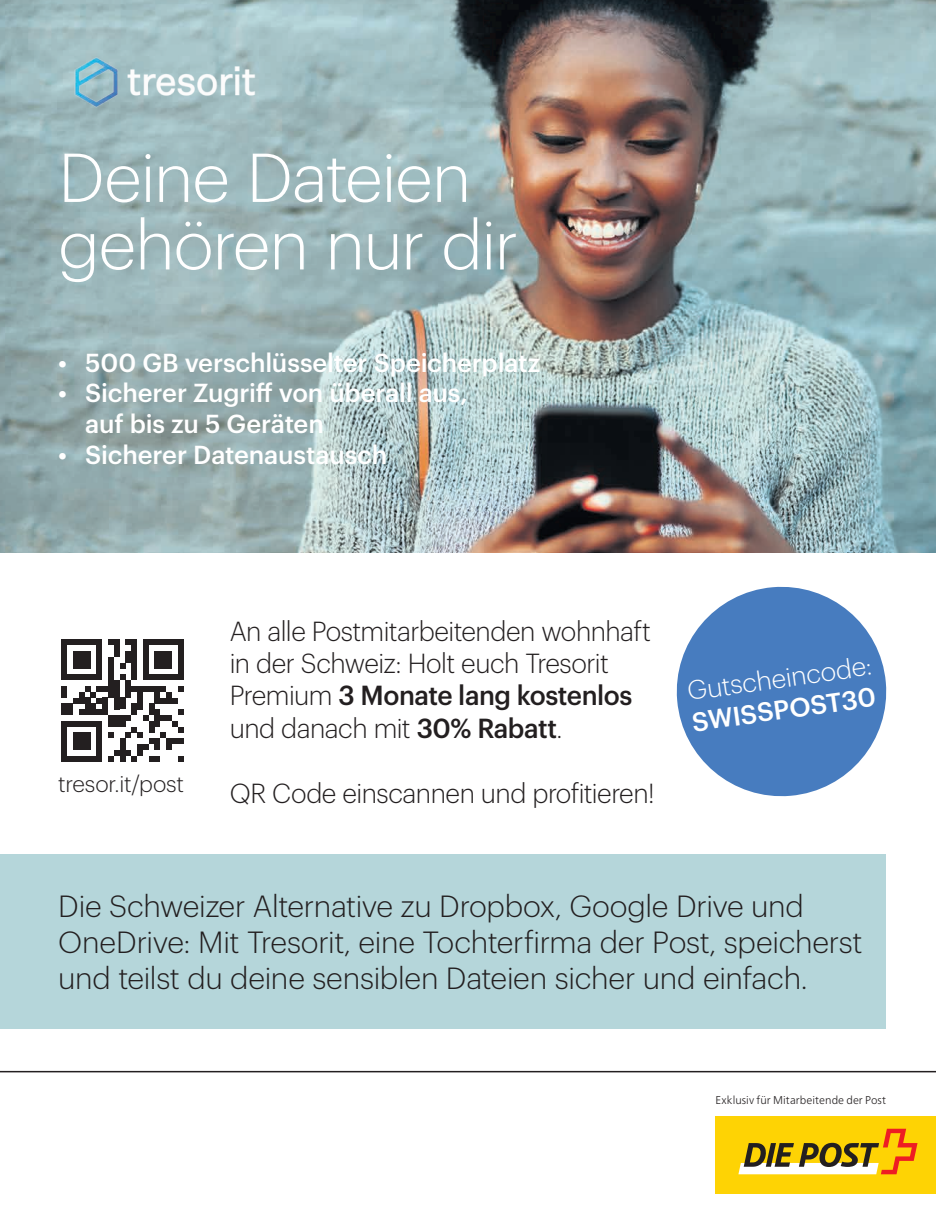
<style>
.page{position:relative;width:936px;height:1212px;background:#fff}
.page>*{position:absolute;margin:0;border:0;box-sizing:border-box;transform-origin:0 0}
.t1{font:300 67.5px/67.5px "Graphik";letter-spacing:-.015em;color:#fff}
.t2{font:300 30px/36px "Graphik";letter-spacing:-.01em;color:#231f20}
.t3{font:300 27px/32.4px "Graphik";letter-spacing:-.02em;color:#231f20}
.t4{font:300 26.25px/31.5px "Graphik";color:#fff}
.t5{font:500 25.5px/30.6px "Graphik";letter-spacing:-.005em;color:#fff}
.t6{font:300 22.5px "Graphik";letter-spacing:-.005em;color:#231f20}
.t7{font:300 11.25px "Frutiger Neue LT Pro";letter-spacing:.005em;color:#231f20}
.s1{font-weight:500}
</style>
<div class="page">
<img style="left:0;top:0;width:935px;height:553px">
<div style="left:0;top:854px;width:885px;height:175px;background:#b5d6da"></div>
<svg style="left:676px;top:586px;width:211px;height:211px;fill:#477cbf"></svg>
<img style="left:58px;top:40px;width:213px;height:83px">
<div style="left:61px;top:639px;width:6px;height:41px;background:#231f20"></div>
<div style="left:61px;top:686px;width:6px;height:12px;background:#231f20"></div>
<div style="left:61px;top:703px;width:6px;height:12px;background:#231f20"></div>
<div style="left:61px;top:721px;width:6px;height:11px;background:#231f20"></div>
<div style="left:61px;top:732px;width:6px;height:24px;background:#231f20"></div>
<div style="left:67px;top:703px;width:6px;height:12px;background:#231f20"></div>
<div style="left:73px;top:651px;width:6px;height:18px;background:#231f20"></div>
<svg style="left:73px;top:698px;width:6px;height:5px"></svg>
<div style="left:73px;top:732px;width:6px;height:18px;background:#231f20"></div>
<div style="left:79px;top:651px;width:6px;height:18px;background:#231f20"></div>
<div style="left:79px;top:692px;width:6px;height:11px;background:#231f20"></div>
<svg style="left:79px;top:709px;width:6px;height:6px"></svg>
<div style="left:79px;top:732px;width:6px;height:18px;background:#231f20"></div>
<div style="left:85px;top:651px;width:6px;height:18px;background:#231f20"></div>
<div style="left:85px;top:698px;width:6px;height:17px;background:#231f20"></div>
<div style="left:85px;top:732px;width:6px;height:18px;background:#231f20"></div>
<svg style="left:67px;top:639px;width:29px;height:6px"></svg>
<svg style="left:67px;top:674px;width:29px;height:6px"></svg>
<div style="left:91px;top:703px;width:5px;height:12px;background:#231f20"></div>
<svg style="left:67px;top:721px;width:29px;height:6px"></svg>
<div style="left:96px;top:639px;width:6px;height:41px;background:#231f20"></div>
<svg style="left:96px;top:709px;width:6px;height:6px"></svg>
<div style="left:96px;top:721px;width:6px;height:11px;background:#231f20"></div>
<div style="left:96px;top:732px;width:6px;height:24px;background:#231f20"></div>
<svg style="left:61px;top:756px;width:41px;height:5px"></svg>
<svg style="left:85px;top:686px;width:23px;height:17px"></svg>
<div style="left:102px;top:698px;width:6px;height:17px;background:#231f20"></div>
<svg style="left:108px;top:639px;width:6px;height:6px"></svg>
<div style="left:108px;top:657px;width:6px;height:41px;background:#231f20"></div>
<div style="left:114px;top:639px;width:6px;height:18px;background:#231f20"></div>
<div style="left:114px;top:680px;width:6px;height:29px;background:#231f20"></div>
<svg style="left:120px;top:663px;width:5px;height:17px"></svg>
<div style="left:120px;top:698px;width:5px;height:11px;background:#231f20"></div>
<svg style="left:125px;top:639px;width:6px;height:6px"></svg>
<div style="left:125px;top:651px;width:6px;height:12px;background:#231f20"></div>
<div style="left:125px;top:680px;width:6px;height:18px;background:#231f20"></div>
<div style="left:131px;top:639px;width:6px;height:41px;background:#231f20"></div>
<svg style="left:131px;top:686px;width:6px;height:6px"></svg>
<div style="left:131px;top:703px;width:6px;height:12px;background:#231f20"></div>
<div style="left:137px;top:686px;width:6px;height:23px;background:#231f20"></div>
<div style="left:143px;top:639px;width:6px;height:41px;background:#231f20"></div>
<svg style="left:143px;top:686px;width:11px;height:6px"></svg>
<div style="left:149px;top:703px;width:5px;height:12px;background:#231f20"></div>
<div style="left:154px;top:651px;width:6px;height:18px;background:#231f20"></div>
<div style="left:154px;top:686px;width:6px;height:17px;background:#231f20"></div>
<div style="left:160px;top:651px;width:6px;height:18px;background:#231f20"></div>
<svg style="left:160px;top:686px;width:6px;height:6px"></svg>
<svg style="left:160px;top:698px;width:6px;height:5px"></svg>
<div style="left:166px;top:651px;width:6px;height:18px;background:#231f20"></div>
<div style="left:166px;top:692px;width:6px;height:11px;background:#231f20"></div>
<svg style="left:149px;top:639px;width:29px;height:6px"></svg>
<svg style="left:149px;top:674px;width:29px;height:6px"></svg>
<svg style="left:172px;top:698px;width:6px;height:5px"></svg>
<div style="left:178px;top:639px;width:5px;height:41px;background:#231f20"></div>
<svg style="left:178px;top:686px;width:5px;height:6px"></svg>
<svg style="left:108px;top:709px;width:75px;height:52px"></svg>
<hr style="left:0;top:1071px;width:935px;height:1px;background:#231f20">
<div style="left:715px;top:1116px;width:220px;height:78px;background:#fed304"></div>
<svg style="left:738px;top:1129px;width:179px;height:45px"></svg>
<svg style="left:0;top:0;width:5px;height:5px"></svg>
<p class="t1" style="left:58px;top:138px;width:461px">Deine Dateien gehören nur dir</p>
<p class="t5" style="left:58px;top:345px;width:483px">• 500 GB verschlüsselter Speicherplatz</p>
<p class="t5" style="left:85px;top:376px;width:384px;text-indent:-27px">• Sicherer Zugriff von überall aus, auf bis zu 5 Geräten</p>
<p class="t5" style="left:58px;top:437px;width:330px">• Sicherer Datenaustausch</p>
<p class="t6" style="left:58px;top:767px;width:127px">tresor.it/post</p>
<p class="t3" style="left:230px;top:612px;width:423px">An alle Postmitarbeitenden wohnhaft in der Schweiz: Holt euch Tresorit<br>Premium <span class="s1">3 Monate lang kostenlos </span>und danach mit <span class="s1">30% Rabatt</span>.</p>
<p class="t3" style="left:230px;top:774px;width:427px">QR Code einscannen und profitieren!</p>
<p class="t4" style="left:685px;top:673px;width:187px;rotate:-8deg">Gutscheincode:<br><span class="s1">SWISSPOST30</span></p>
<p class="t2" style="left:58px;top:885px;width:805px">Die Schweizer Alternative zu Dropbox, Google Drive und<br>OneDrive: Mit Tresorit, eine Tochterfirma der Post, speicherst und teilst du deine sensiblen Dateien sicher und einfach.</p>
<p class="t7" style="left:715px;top:1093px;width:172px">Exklusiv für Mitarbeitende der Post</p>
</div>
